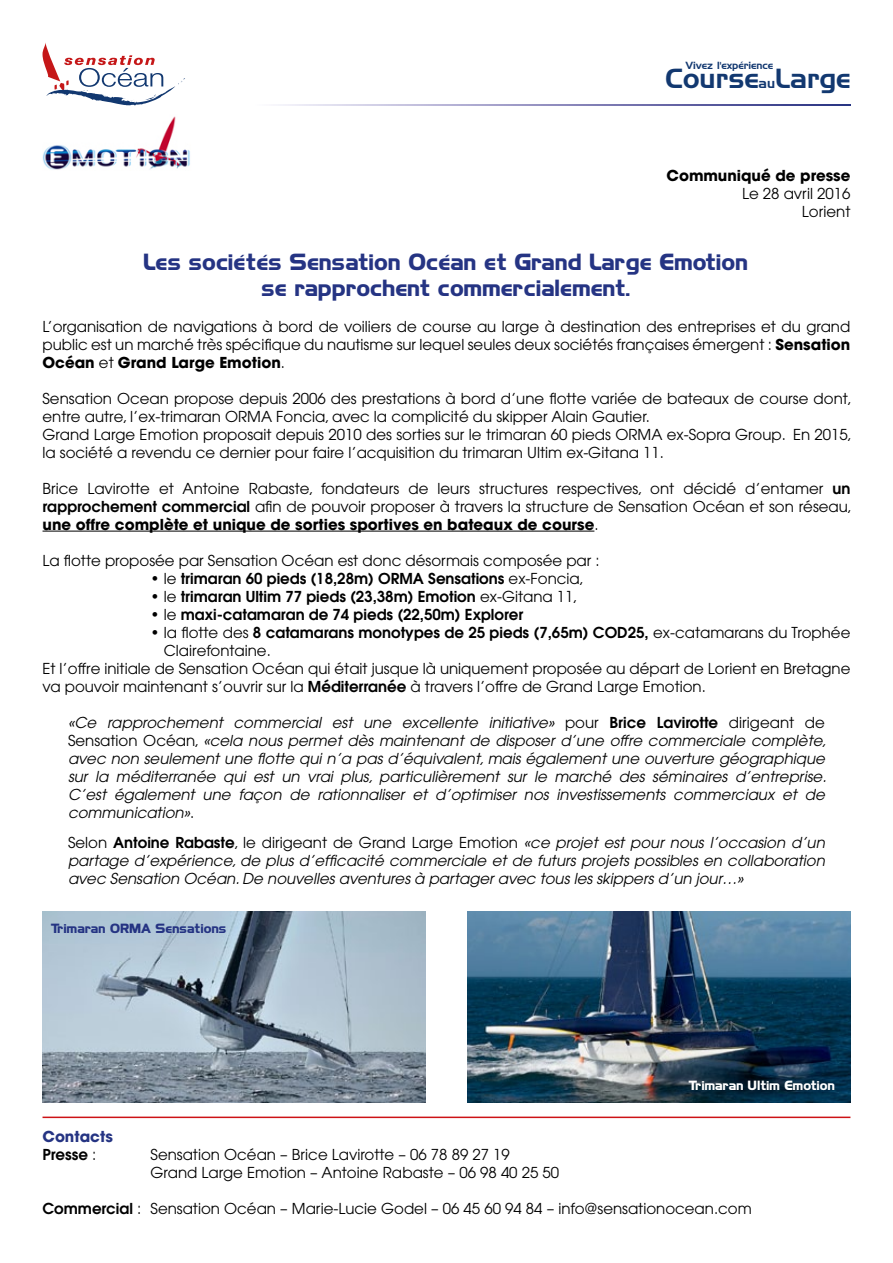
<style>
.page{position:relative;width:893px;height:1263px;background:#fff}
.page>*{position:absolute;margin:0;border:0;box-sizing:border-box;transform-origin:0 0}
.t1{font:26.85px "Handel Gothic BT";color:#123870}
.t2{font:21px/25.2px "Hancock Park Bold Laser";color:#253483;text-align:center}
.t3{font:15px/18px "Avant Garde";color:#000;text-align:justify}
.t4{font:italic 15px/18px "Avant Garde";color:#000;text-align:justify}
.t5{font:600 15px "Avant Garde";color:#000}
.t6{font:700 15px "Avant Garde";color:#000}
.t7{font:700 15px/18px "Avant Garde";color:#253483}
.t8{font:12px "Hancock Park Bold Laser";color:#253483}
.t9{font:12px "Hancock Park Bold Laser";color:#fff}
.t10{font:10.05px "Handel Gothic BT";color:#123870}
.s1{font-size:13.5px}
.s2{font-weight:700}
.s3{font-weight:600}
.s4{font-weight:400}
.s5{font-style:normal}
.s6{font-weight:600;font-style:normal}
.s7{font-weight:600;color:#000}
.s8{font-weight:400;color:#000}
</style>
<div class="page">
<svg style="left:43px;top:43px;width:142px;height:62px"></svg>
<svg style="left:280px;top:104px;width:570px;height:1px"></svg>
<hr style="left:43px;top:531px;width:551px;height:1px;background:#000">
<hr style="left:43px;top:1116px;width:807px;height:2px;background:#cd1316">
<img style="left:43px;top:911px;width:382px;height:191px">
<img style="left:468px;top:911px;width:382px;height:191px">
<img style="left:43px;top:116px;width:147px;height:54px">
<p class="t10" style="left:686px;top:60px;width:89px">Vivez l'expérience</p>
<h1 class="t1" style="left:665px;top:62px;width:186px">Course<span class="s1">au</span>Large</h1>
<p class="t6" style="left:667px;top:166px;width:185px">Communiqué de presse</p>
<p class="t3" style="left:742px;top:184px;width:110px;text-align:right">Le 28 avril 2016<br>Lorient</p>
<h2 class="t2" style="left:144px;top:250px;width:606px">Les sociétés Sensation Océan et Grand Large Emotion se rapprochent commercialement.</h2>
<p class="t3" style="left:43px;top:317px;width:809px">L’organisation de navigations à bord de voiliers de course au large à destination des entreprises et du grand public est un marché très spécifique du nautisme sur lequel seules deux sociétés françaises émergent : <span class="s2">Sensation Océan</span> et <span class="s2">Grand Large Emotion</span>.</p>
<p class="t3" style="left:43px;top:389px;width:811px;text-align:left">Sensation Ocean propose depuis 2006 des prestations à bord d’une flotte variée de bateaux de course dont, entre autre, l’ex-trimaran ORMA Foncia, avec la complicité du skipper Alain Gautier.<br>Grand Large Emotion proposait depuis 2010 des sorties sur le trimaran 60 pieds ORMA ex-Sopra Group. En 2015, la société a revendu ce dernier pour faire l’acquisition du trimaran Ultim ex-Gitana 11.</p>
<p class="t3" style="left:43px;top:479px;width:811px">Brice Lavirotte et Antoine Rabaste, fondateurs de leurs structures respectives, ont décidé d’entamer <span class="s3">un rapprochement commercial</span> afin de pouvoir proposer à travers la structure de Sensation Océan et son réseau, <span class="s2">une offre complète et unique de sorties sportives en bateaux de course</span>.</p>
<p class="t3" style="left:43px;top:551px;width:559px">La flotte proposée par Sensation Océan est donc désormais composée par :</p>
<p class="t5" style="left:151px;top:568px;width:435px"><span class="s4">• le</span> trimaran 60 pieds (18,28m) ORMA Sensations <span class="s4">ex-Foncia,</span></p>
<p class="t5" style="left:151px;top:586px;width:429px"><span class="s4">• le</span> trimaran Ultim 77 pieds (23,38m) Emotion <span class="s4">ex-Gitana 11,</span></p>
<p class="t5" style="left:151px;top:604px;width:374px">• <span class="s4">le</span> maxi-catamaran de 74 pieds (22,50m) Explorer</p>
<p class="t5" style="left:151px;top:622px;width:701px"><span class="s4">• la flotte des</span> 8 catamarans monotypes de 25 pieds (7,65m) COD25, <span class="s4">ex-catamarans du Trophée</span></p>
<p class="t3" style="left:164px;top:641px;width:109px">Clairefontaine.</p>
<p class="t3" style="left:43px;top:659px;width:809px">Et l’offre initiale de Sensation Océan qui était jusque là uniquement proposée au départ de Lorient en Bretagne</p>
<p class="t3" style="left:43px;top:677px;width:665px">va pouvoir maintenant s’ouvrir sur la <span class="s3">Méditerranée</span> à travers l’offre de Grand Large Emotion.</p>
<p class="t4" style="left:68px;top:713px;width:760px">«Ce rapprochement commercial est une excellente initiative» <span class="s5">pour</span> <span class="s6">Brice Lavirotte</span> <span class="s5">dirigeant de Sensation Océan,</span> «cela nous permet dès maintenant de disposer d’une offre commerciale complète, avec non seulement une flotte qui n’a pas d’équivalent, mais également une ouverture géographique sur la méditerranée qui est un vrai plus, particulièrement sur le marché des séminaires d’entreprise.<br>C’est également une façon de rationnaliser et d’optimiser nos investissements commerciaux et de communication»<span class="s5">.</span></p>
<p class="t4" style="left:68px;top:834px;width:758px"><span class="s5">Selon</span> <span class="s6">Antoine Rabaste</span><span class="s5">, le dirigeant de Grand Large Emotion</span> «ce projet est pour nous l’occasion d’un partage d’expérience, de plus d’efficacité commerciale et de futurs projets possibles en collaboration avec Sensation Océan. De nouvelles aventures à partager avec tous les skippers d’un jour…»</p>
<p class="t8" style="left:51px;top:922px;width:177px">Trimaran ORMA Sensations</p>
<p class="t9" style="left:689px;top:1078px;width:148px">Trimaran Ultim Emotion</p>
<p class="t7" style="left:43px;top:1127px;width:72px">Contacts<br><span class="s7">Presse</span> <span class="s8">:</span></p>
<p class="t3" style="left:151px;top:1145px;width:410px">Sensation Océan – Brice Lavirotte – 06 78 89 27 19<br>Grand Large Emotion – Antoine Rabaste – 06 98 40 25 50</p>
<p class="t3" style="left:43px;top:1199px;width:711px"><span class="s3">Commercial</span> : Sensation Océan – Marie-Lucie Godel – 06 45 60 94 84 – info@sensationocean.com</p>
</div>
